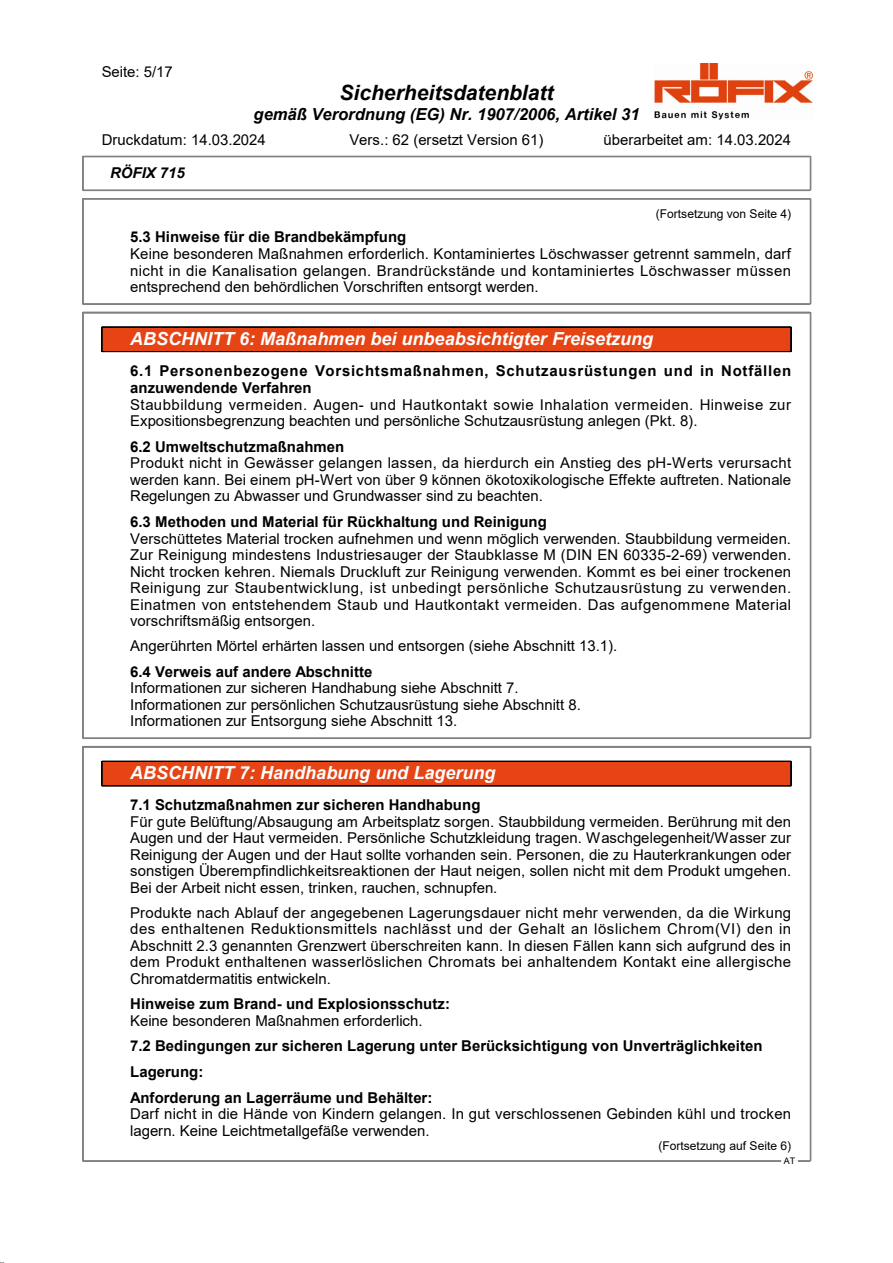
<style>
.page{position:relative;width:893px;height:1263px;background:#fff}
.page>*{position:absolute;margin:0;border:0;box-sizing:border-box;transform-origin:0 0}
.t1{font:italic 700 21px "Arial";color:#000}
.t2{font:italic 700 18px "Arial";color:#fff}
.t3{font:italic 700 16.5px "Arial";color:#000}
.t4{font:15px/16.5px "Arial";color:#000;text-align:justify}
.t5{font:700 15px/25.5px "Arial";letter-spacing:.005em;color:#000}
.t6{font:15px/16.5px "Arial";letter-spacing:.02em;color:#000}
.t7{font:700 15px/17.2px "Arial";letter-spacing:.045em;color:#000}
.t8{font:italic 700 15px "Arial";color:#000}
.t9{font:12px "Arial";letter-spacing:-.005em;color:#000}
.t10{font:9px "Arial";color:#000}
</style>
<div class="page">
<img style="left:654px;top:64px;width:158px;height:55px">
<hr style="left:83px;top:156px;width:727px;height:1px;background:#808080">
<hr style="left:83px;top:157px;width:727px;height:1px;background:#808080">
<hr style="left:83px;top:190px;width:727px;height:1px;background:#808080">
<hr style="left:82px;top:156px;width:1px;height:34px;background:#808080">
<hr style="left:83px;top:156px;width:1px;height:34px;background:#808080">
<hr style="left:810px;top:156px;width:1px;height:34px;background:#808080">
<hr style="left:83px;top:198px;width:727px;height:1px;background:#808080">
<hr style="left:83px;top:199px;width:727px;height:1px;background:#808080">
<hr style="left:83px;top:304px;width:727px;height:1px;background:#808080">
<hr style="left:82px;top:199px;width:1px;height:105px;background:#808080">
<hr style="left:83px;top:199px;width:1px;height:105px;background:#808080">
<hr style="left:810px;top:199px;width:1px;height:105px;background:#808080">
<div style="left:102px;top:327px;width:689px;height:25px;background:#e64415"></div>
<hr style="left:102px;top:327px;width:689px;height:1px;background:#000">
<hr style="left:102px;top:351px;width:689px;height:1px;background:#000">
<svg style="left:101px;top:327px;width:1px;height:25px"></svg>
<svg style="left:790px;top:328px;width:1px;height:23px"></svg>
<hr style="left:83px;top:312px;width:727px;height:1px;background:#808080">
<hr style="left:83px;top:313px;width:727px;height:1px;background:#808080">
<hr style="left:83px;top:738px;width:727px;height:1px;background:#808080">
<hr style="left:82px;top:312px;width:1px;height:426px;background:#808080">
<hr style="left:83px;top:312px;width:1px;height:426px;background:#808080">
<hr style="left:810px;top:312px;width:1px;height:426px;background:#808080">
<div style="left:102px;top:761px;width:689px;height:25px;background:#e64415"></div>
<hr style="left:102px;top:761px;width:689px;height:1px;background:#000">
<hr style="left:102px;top:785px;width:689px;height:1px;background:#000">
<svg style="left:101px;top:761px;width:1px;height:25px"></svg>
<svg style="left:790px;top:762px;width:1px;height:23px"></svg>
<hr style="left:83px;top:746px;width:727px;height:1px;background:#808080">
<hr style="left:83px;top:747px;width:727px;height:1px;background:#808080">
<hr style="left:83px;top:1161px;width:727px;height:1px;background:#808080">
<svg style="left:781px;top:1161px;width:16px;height:1px"></svg>
<hr style="left:82px;top:746px;width:1px;height:415px;background:#808080">
<hr style="left:83px;top:746px;width:1px;height:415px;background:#808080">
<hr style="left:810px;top:746px;width:1px;height:415px;background:#808080">
<p class="t4" style="left:102px;top:65px;width:73px">Seite: 5/17</p>
<h1 class="t1" style="left:339px;top:84px;width:216px">Sicherheitsdatenblatt</h1>
<p class="t3" style="left:253px;top:108px;width:387px">gemäß Verordnung (EG) Nr. 1907/2006, Artikel 31</p>
<p class="t4" style="left:102px;top:133px;width:165px">Druckdatum: 14.03.2024</p>
<p class="t4" style="left:349px;top:133px;width:195px">Vers.: 62 (ersetzt Version 61)</p>
<p class="t4" style="left:603px;top:133px;width:189px">überarbeitet am: 14.03.2024</p>
<p class="t8" style="left:110px;top:167px;width:76px">RÖFIX 715</p>
<p class="t9" style="left:656px;top:209px;width:137px">(Fortsetzung von Seite 4)</p>
<p class="t5" style="left:130px;top:226px;width:278px">5.3 Hinweise für die Brandbekämpfung</p>
<p class="t4" style="left:130px;top:247px;width:662px">Keine besonderen Maßnahmen erforderlich. Kontaminiertes Löschwasser getrennt sammeln, darf nicht in die Kanalisation gelangen. Brandrückstände und kontaminiertes Löschwasser müssen entsprechend den behördlichen Vorschriften entsorgt werden.</p>
<p class="t2" style="left:130px;top:332px;width:524px">ABSCHNITT 6: Maßnahmen bei unbeabsichtigter Freisetzung</p>
<p class="t7" style="left:130px;top:363px;width:662px">6.1 Personenbezogene Vorsichtsmaßnahmen, Schutzausrüstungen und in Notfällen anzuwendende Verfahren</p>
<p class="t6" style="left:130px;top:398px;width:662px">Staubbildung vermeiden. Augen- und Hautkontakt sowie Inhalation vermeiden. Hinweise zur<br>Expositionsbegrenzung beachten und persönliche Schutzausrüstung anlegen (Pkt. 8).</p>
<p class="t5" style="left:130px;top:435px;width:215px">6.2 Umweltschutzmaßnahmen</p>
<p class="t4" style="left:130px;top:456px;width:662px">Produkt nicht in Gewässer gelangen lassen, da hierdurch ein Anstieg des pH-Werts verursacht werden kann. Bei einem pH-Wert von über 9 können ökotoxikologische Effekte auftreten. Nationale Regelungen zu Abwasser und Grundwasser sind zu beachten.</p>
<p class="t5" style="left:130px;top:510px;width:418px">6.3 Methoden und Material für Rückhaltung und Reinigung</p>
<p class="t4" style="left:130px;top:531px;width:662px">Verschüttetes Material trocken aufnehmen und wenn möglich verwenden. Staubbildung vermeiden.<br>Zur Reinigung mindestens Industriesauger der Staubklasse M (DIN EN 60335-2-69) verwenden.<br>Nicht trocken kehren. Niemals Druckluft zur Reinigung verwenden. Kommt es bei einer trockenen Reinigung zur Staubentwicklung, ist unbedingt persönliche Schutzausrüstung zu verwenden.<br>Einatmen von entstehendem Staub und Hautkontakt vermeiden. Das aufgenommene Material vorschriftsmäßig entsorgen.</p>
<p class="t4" style="left:130px;top:639px;width:488px">Angerührten Mörtel erhärten lassen und entsorgen (siehe Abschnitt 13.1).</p>
<p class="t5" style="left:130px;top:660px;width:244px">6.4 Verweis auf andere Abschnitte</p>
<p class="t4" style="left:130px;top:681px;width:452px;text-align:left">Informationen zur sicheren Handhabung siehe Abschnitt 7.<br>Informationen zur persönlichen Schutzausrüstung siehe Abschnitt 8.<br>Informationen zur Entsorgung siehe Abschnitt 13.</p>
<p class="t2" style="left:130px;top:766px;width:367px">ABSCHNITT 7: Handhabung und Lagerung</p>
<p class="t5" style="left:130px;top:793px;width:352px">7.1 Schutzmaßnahmen zur sicheren Handhabung</p>
<p class="t4" style="left:130px;top:814px;width:662px">Für gute Belüftung/Absaugung am Arbeitsplatz sorgen. Staubbildung vermeiden. Berührung mit den Augen und der Haut vermeiden. Persönliche Schutzkleidung tragen. Waschgelegenheit/Wasser zur Reinigung der Augen und der Haut sollte vorhanden sein. Personen, die zu Hauterkrankungen oder sonstigen Überempfindlichkeitsreaktionen der Haut neigen, sollen nicht mit dem Produkt umgehen.<br>Bei der Arbeit nicht essen, trinken, rauchen, schnupfen.</p>
<p class="t4" style="left:130px;top:905px;width:662px">Produkte nach Ablauf der angegebenen Lagerungsdauer nicht mehr verwenden, da die Wirkung des enthaltenen Reduktionsmittels nachlässt und der Gehalt an löslichem Chrom(VI) den in Abschnitt 2.3 genannten Grenzwert überschreiten kann. In diesen Fällen kann sich aufgrund des in dem Produkt enthaltenen wasserlöslichen Chromats bei anhaltendem Kontakt eine allergische Chromatdermatitis entwickeln.</p>
<p class="t5" style="left:130px;top:993px;width:321px">Hinweise zum Brand- und Explosionsschutz:</p>
<p class="t4" style="left:130px;top:1014px;width:294px">Keine besonderen Maßnahmen erforderlich.</p>
<p class="t5" style="left:130px;top:1035px;width:633px">7.2 Bedingungen zur sicheren Lagerung unter Berücksichtigung von Unverträglichkeiten<br>Lagerung:<br>Anforderung an Lagerräume und Behälter:</p>
<p class="t4" style="left:130px;top:1107px;width:662px">Darf nicht in die Hände von Kindern gelangen. In gut verschlossenen Gebinden kühl und trocken lagern. Keine Leichtmetallgefäße verwenden.</p>
<p class="t9" style="left:658px;top:1141px;width:134px">(Fortsetzung auf Seite 6)</p>
<p class="t10" style="left:783px;top:1158px;width:13px">AT</p>
</div>
